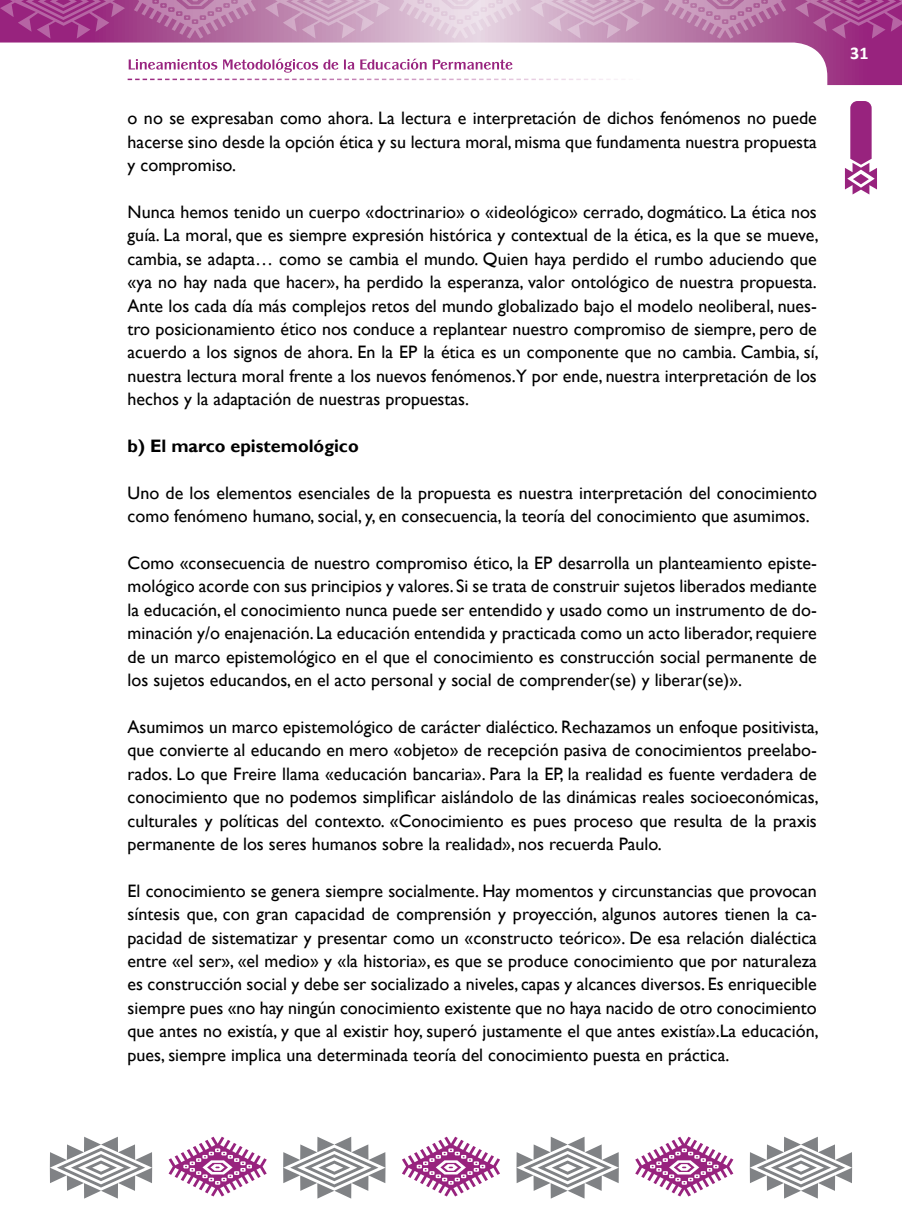
<style>
.page{position:relative;width:902px;height:1208px;background:#fff}
.page>*{position:absolute;margin:0;border:0;box-sizing:border-box;transform-origin:0 0}
.t1{font:18px/23.4px "Gill Sans";color:#000;text-align:justify}
.t2{font:700 18px "Gill Sans";color:#000}
.t3{font:700 18px "Calibri";color:#fff}
</style>
<div class="page">
<svg style="left:844px;top:101px;width:32px;height:93px"></svg>
<svg style="left:0;top:0;width:901px;height:85px"></svg>
<svg style="left:128px;top:79px;width:684px;height:1px"></svg>
<svg style="left:168px;top:1136px;width:99px;height:60px"></svg>
<svg style="left:402px;top:1136px;width:98px;height:60px"></svg>
<svg style="left:635px;top:1136px;width:98px;height:60px"></svg>
<svg style="left:283px;top:1136px;width:102px;height:62px"></svg>
<svg style="left:50px;top:1136px;width:102px;height:62px"></svg>
<svg style="left:516px;top:1136px;width:102px;height:62px"></svg>
<svg style="left:749px;top:1136px;width:103px;height:62px"></svg>
<svg style="left:399px;top:0;width:122px;height:39px;background:#e3cede"></svg>
<svg style="left:664px;top:0;width:122px;height:39px;background:#b879a7"></svg>
<svg style="left:134px;top:0;width:122px;height:39px;background:#b46ea2"></svg>
<svg style="left:530px;top:0;width:125px;height:39px;background:#cfa8c4"></svg>
<svg style="left:795px;top:0;width:106px;height:39px;background:#a5448e"></svg>
<svg style="left:0;top:0;width:125px;height:39px;background:#a13889"></svg>
<svg style="left:265px;top:0;width:125px;height:39px;background:#ca9ebe"></svg>
<svg style="left:129px;top:59px;width:383px;height:14px"></svg>
<p class="t1" style="left:128px;top:107px;width:690px">o no se expresaban como ahora. La lectura e interpretación de dichos fenómenos no puede hacerse sino desde la opción ética y su lectura moral, misma que fundamenta nuestra propuesta y compromiso.</p>
<p class="t1" style="left:128px;top:200px;width:692px">Nunca hemos tenido un cuerpo «doctrinario» o «ideológico» cerrado, dogmático. La ética nos guía. La moral, que es siempre expresión histórica y contextual de la ética, es la que se mueve, cambia, se adapta… como se cambia el mundo. Quien haya perdido el rumbo aduciendo que «ya no hay nada que hacer», ha perdido la esperanza, valor ontológico de nuestra propuesta.<br>Ante los cada día más complejos retos del mundo globalizado bajo el modelo neoliberal, nues&shy;tro posicionamiento ético nos conduce a replantear nuestro compromiso de siempre, pero de acuerdo a los signos de ahora. En la EP la ética es un componente que no cambia. Cambia, sí, nuestra lectura moral frente a los nuevos fenómenos.Y por ende, nuestra interpretación de los hechos y la adaptación de nuestras propuestas.</p>
<p class="t2" style="left:128px;top:435px;width:232px">b) El marco epistemológico</p>
<p class="t1" style="left:128px;top:481px;width:690px">Uno de los elementos esenciales de la propuesta es nuestra interpretación del conocimiento como fenómeno humano, social, y, en consecuencia, la teoría del conocimiento que asumimos.</p>
<p class="t1" style="left:128px;top:551px;width:690px">Como «consecuencia de nuestro compromiso ético, la EP desarrolla un planteamiento episte&shy;mológico acorde con sus principios y valores. Si se trata de construir sujetos liberados mediante la educación, el conocimiento nunca puede ser entendido y usado como un instrumento de do&shy;minación y/o enajenación. La educación entendida y practicada como un acto liberador, requiere de un marco epistemológico en el que el conocimiento es construcción social permanente de los sujetos educandos, en el acto personal y social de comprender(se) y liberar(se)».</p>
<p class="t1" style="left:128px;top:715px;width:692px">Asumimos un marco epistemológico de carácter dialéctico. Rechazamos un enfoque positivista, que convierte al educando en mero «objeto» de recepción pasiva de conocimientos preelabo&shy;rados. Lo que Freire llama «educación bancaria». Para la EP, la realidad es fuente verdadera de conocimiento que no podemos simplificar aislándolo de las dinámicas reales socioeconómicas, culturales y políticas del contexto. «Conocimiento es pues proceso que resulta de la praxis permanente de los seres humanos sobre la realidad», nos recuerda Paulo.</p>
<p class="t1" style="left:128px;top:879px;width:692px">El conocimiento se genera siempre socialmente. Hay momentos y circunstancias que provocan síntesis que, con gran capacidad de comprensión y proyección, algunos autores tienen la ca&shy;pacidad de sistematizar y presentar como un «constructo teórico». De esa relación dialéctica entre «el ser», «el medio» y «la historia», es que se produce conocimiento que por naturaleza es construcción social y debe ser socializado a niveles, capas y alcances diversos. Es enriquecible siempre pues «no hay ningún conocimiento existente que no haya nacido de otro conocimiento que antes no existía, y que al existir hoy, superó justamente el que antes existía».La educación, pues, siempre implica una determinada teoría del conocimiento puesta en práctica.</p>
<p class="t3" style="left:850px;top:41px;width:20px">31</p>
</div>
